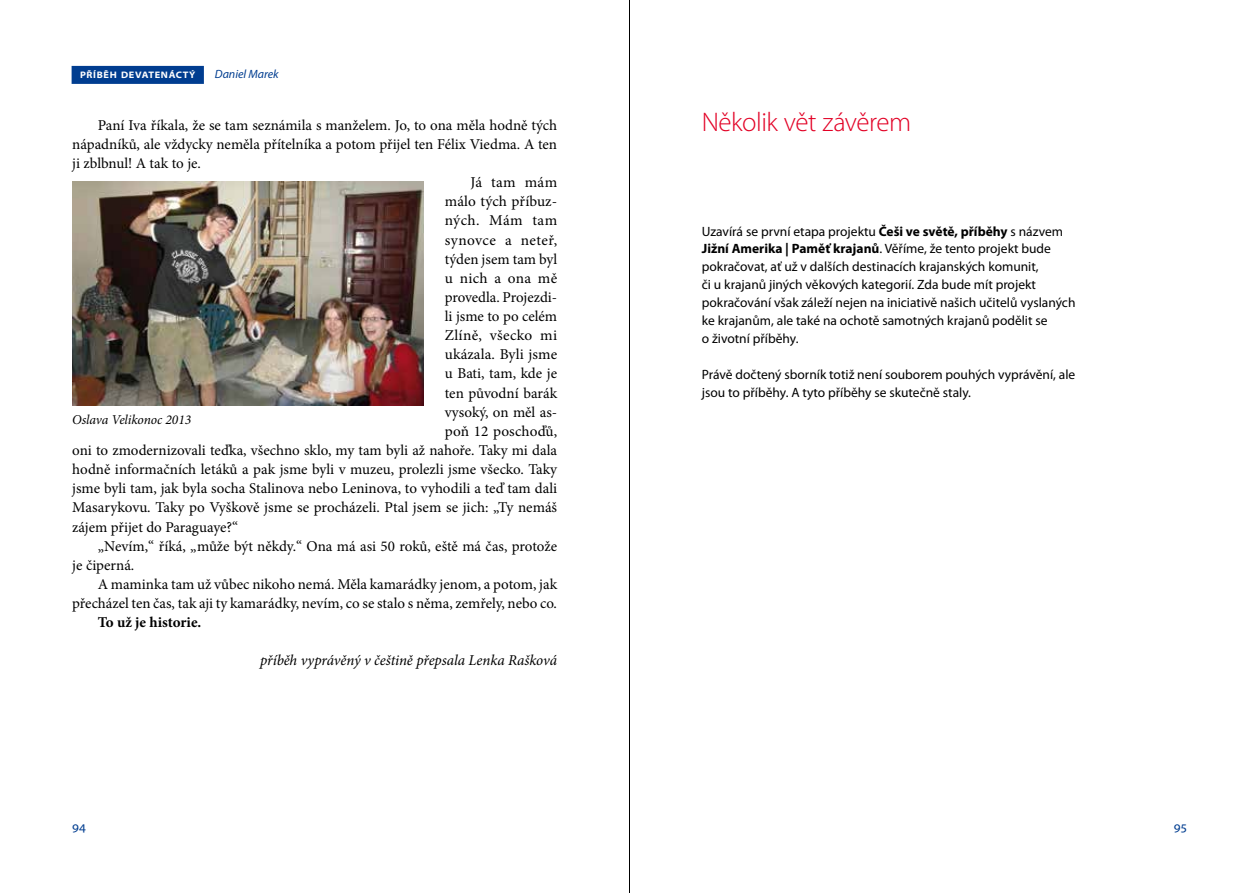
<style>
.page{position:relative;width:1259px;height:893px;background:#fff}
.page>*{position:absolute;margin:0;border:0;box-sizing:border-box;transform-origin:0 0}
.t1{font:300 27px "Myriad Pro";letter-spacing:-.02em;color:#e20025}
.t2{font:15px "Minion Pro";color:#000}
.t3{font:italic 15px "Minion Pro";letter-spacing:-.005em;color:#000}
.t4{font:15px "Minion Pro";letter-spacing:.02em;color:#000}
.t5{font:700 15px "Minion Pro";color:#000}
.t6{font:15px "Minion Pro";letter-spacing:.025em;color:#000}
.t7{font:13.5px/18px "Myriad Pro";color:#000}
.t8{font:italic 13.5px "Minion Pro";letter-spacing:-.005em;color:#000}
.t9{font:13.5px "Myriad Pro";color:#003d90}
.t10{font:italic 12px "Myriad Pro";color:#003d90}
.t11{font:700 semi-expanded 9.45px "Myriad Pro";letter-spacing:.07em;color:#fff}
.s1{font-weight:700}
</style>
<div class="page">
<hr style="left:629px;top:0;width:1px;height:893px;background:#000">
<div style="left:72px;top:66px;width:132px;height:18px;background:#003d90"></div>
<img style="left:72px;top:182px;width:351px;height:223px">
<p class="t11" style="left:80px;top:69px;width:117px">PŘÍBĚH DEVATENÁCTÝ</p>
<p class="t10" style="left:215px;top:67px;width:65px">Daniel Marek</p>
<p class="t2" style="left:98px;top:115px;width:461px">Paní Iva říkala, že se tam seznámila s manželem. Jo, to ona měla hodně tých</p>
<p class="t2" style="left:72px;top:134px;width:486px">nápadníků, ale vždycky neměla přítelníka a potom přijel ten Félix Viedma. A ten</p>
<p class="t2" style="left:72px;top:153px;width:130px">ji zblbnul! A tak to je.</p>
<p class="t2" style="left:470px;top:172px;width:88px">Já tam mám</p>
<p class="t2" style="left:445px;top:191px;width:114px">málo tých příbuz-</p>
<p class="t4" style="left:445px;top:211px;width:114px">ných. Mám tam</p>
<p class="t6" style="left:445px;top:230px;width:114px">synovce a neteř,</p>
<p class="t2" style="left:445px;top:249px;width:114px">týden jsem tam byl</p>
<p class="t2" style="left:445px;top:268px;width:114px">u nich a ona mě</p>
<p class="t2" style="left:445px;top:287px;width:114px">provedla. Projezdi-</p>
<p class="t2" style="left:445px;top:306px;width:114px">li jsme to po celém</p>
<p class="t4" style="left:445px;top:325px;width:114px">Zlíně, všecko mi</p>
<p class="t2" style="left:445px;top:344px;width:114px">ukázala. Byli jsme</p>
<p class="t2" style="left:445px;top:364px;width:114px">u Bati, tam, kde je</p>
<p class="t2" style="left:445px;top:383px;width:114px">ten původní barák</p>
<p class="t2" style="left:445px;top:402px;width:114px">vysoký, on měl as-</p>
<p class="t2" style="left:445px;top:421px;width:114px">poň 12 poschoďů,</p>
<p class="t2" style="left:72px;top:440px;width:486px">oni to zmodernizovali teďka, všechno sklo, my tam byli až nahoře. Taky mi dala</p>
<p class="t2" style="left:72px;top:459px;width:486px">hodně informačních letáků a pak jsme byli v muzeu, prolezli jsme všecko. Taky</p>
<p class="t2" style="left:72px;top:478px;width:486px">jsme byli tam, jak byla socha Stalinova nebo Leninova, to vyhodili a teď tam dali</p>
<p class="t2" style="left:72px;top:498px;width:486px">Masarykovu. Taky po Vyškově jsme se procházeli. Ptal jsem se jich: „Ty nemáš</p>
<p class="t2" style="left:72px;top:517px;width:167px">zájem přijet do Paraguaye?“</p>
<p class="t2" style="left:98px;top:536px;width:461px">„Nevím,“ říká, „může být někdy.“ Ona má asi 50 roků, eště má čas, protože</p>
<p class="t2" style="left:72px;top:555px;width:64px">je čiperná.</p>
<p class="t2" style="left:98px;top:574px;width:461px">A maminka tam už vůbec nikoho nemá. Měla kamarádky jenom, a potom, jak</p>
<p class="t2" style="left:72px;top:593px;width:486px">přecházel ten čas, tak aji ty kamarádky, nevím, co se stalo s něma, zemřely, nebo co.</p>
<p class="t5" style="left:98px;top:612px;width:105px">To už je historie.</p>
<p class="t3" style="left:260px;top:650px;width:299px">příběh vyprávěný v češtině přepsala Lenka Rašková</p>
<p class="t8" style="left:72px;top:410px;width:120px">Oslava Velikonoc 2013</p>
<h1 class="t1" style="left:702px;top:106px;width:211px">Několik vět závěrem</h1>
<p class="t7" style="left:702px;top:222px;width:375px">Uzavírá se první etapa projektu <span class="s1">Češi ve světě, příběhy</span> s názvem <span class="s1">Jižní Amerika | Paměť krajanů</span>. Věříme, že tento projekt bude pokračovat, ať už v dalších destinacích krajanských komunit,<br>či u krajanů jiných věkových kategorií. Zda bude mít projekt pokračování však záleží nejen na iniciativě našich učitelů vyslaných ke krajanům, ale také na ochotě samotných krajanů podělit se<br>o životní příběhy.</p>
<p class="t7" style="left:702px;top:366px;width:375px">Právě dočtený sborník totiž není souborem pouhých vyprávění, ale jsou to příběhy. A tyto příběhy se skutečně staly.</p>
<p class="t9" style="left:72px;top:818px;width:15px">94</p>
<p class="t9" style="left:1173px;top:818px;width:14px">95</p>
</div>
